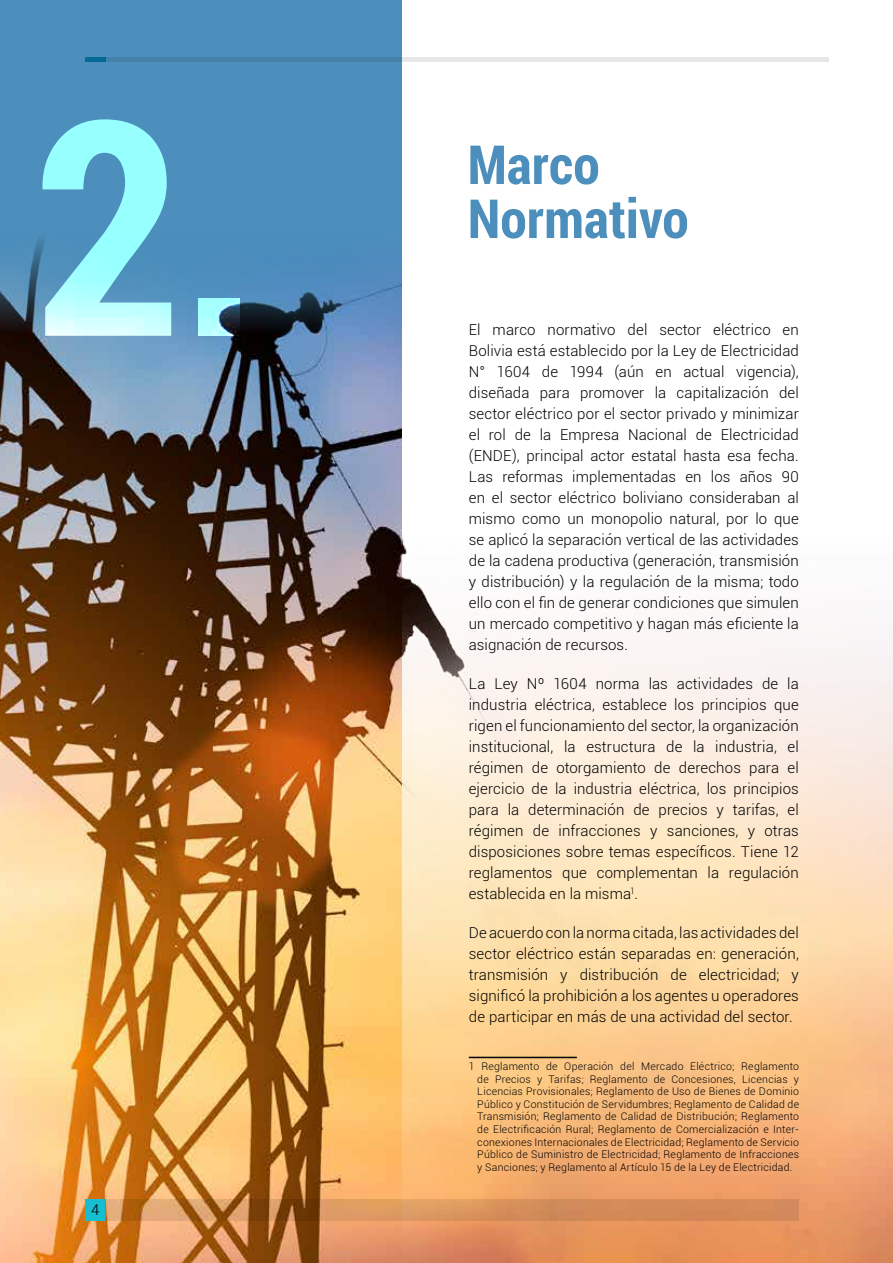
<style>
.page{position:relative;width:893px;height:1263px;background:#fff}
.page>*{position:absolute;margin:0;border:0;box-sizing:border-box;transform-origin:0 0}
.t1{font:700 300px "Roboto Condensed";color:#fff}
.t2{font:700 54px/54px "Roboto Condensed";color:#4c8fbc}
.t3{font:300 15px/21px "Roboto";letter-spacing:.01em;color:#000;text-align:justify}
.t4{font:300 10.5px/12.6px "Roboto";letter-spacing:.025em;color:#000;text-align:justify}
</style>
<div class="page">
<img style="left:401px;top:477px;width:492px;height:786px">
<div style="left:0;top:0;width:401px;height:1263px;background:#4c8fbc"></div>
<img style="left:0;top:238px;width:401px;height:1025px">
<hr style="left:469px;top:1057px;width:108px;height:1px;background:#000">
<div style="left:85px;top:1199px;width:21px;height:21px;background:#16becf"></div>
<svg style="left:106px;top:1200px;width:693px;height:21px;background:#cb8751"></svg>
<hr style="left:85px;top:58px;width:21px;height:4px;background:#066a98">
<svg style="left:106px;top:58px;width:723px;height:4px;background:#a3bdcf"></svg>
<h1 class="t1" style="left:33px;top:18px;width:228px">2.</h1>
<p class="t3" style="left:91px;top:1199px;width:10px">4</p>
<h2 class="t2" style="left:468px;top:136px;width:222px">Marco<br>Normativo</h2>
<p class="t3" style="left:469px;top:319px;width:332px">El marco normativo del sector eléctrico en Bolivia está establecido por la Ley de Electricidad N° 1604 de 1994 (aún en actual vigencia), diseñada para promover la capitalización del sector eléctrico por el sector privado y minimizar el rol de la Empresa Nacional de Electricidad (ENDE), principal actor estatal hasta esa fecha.<br>Las reformas implementadas en los años 90 en el sector eléctrico boliviano consideraban al mismo como un monopolio natural, por lo que se aplicó la separación vertical de las actividades de la cadena productiva (generación, transmisión y distribución) y la regulación de la misma; todo ello con el fin de generar condiciones que simulen un mercado competitivo y hagan más eficiente la asignación de recursos.</p>
<p class="t3" style="left:469px;top:673px;width:332px">La Ley Nº 1604 norma las actividades de la industria eléctrica, establece los principios que rigen el funcionamiento del sector, la organización institucional, la estructura de la industria, el régimen de otorgamiento de derechos para el ejercicio de la industria eléctrica, los principios para la determinación de precios y tarifas, el régimen de infracciones y sanciones, y otras disposiciones sobre temas específicos. Tiene 12 reglamentos que complementan la regulación establecida en la misma<sup>1</sup>.</p>
<p class="t3" style="left:469px;top:922px;width:332px">De acuerdo con la norma citada, las actividades del sector eléctrico están separadas en: generación, transmisión y distribución de electricidad; y significó la prohibición a los agentes u operadores de participar en más de una actividad del sector.</p>
<p class="t4" style="left:477px;top:1060px;width:323px;text-indent:-9px">1 Reglamento de Operación del Mercado Eléctrico; Reglamento de Precios y Tarifas; Reglamento de Concesiones, Licencias y Licencias Provisionales; Reglamento de Uso de Bienes de Dominio Público y Constitución de Servidumbres; Reglamento de Calidad de Transmisión; Reglamento de Calidad de Distribución; Reglamento de Electrificación Rural; Reglamento de Comercialización e Inter&shy;conexiones Internacionales de Electricidad; Reglamento de Servicio Público de Suministro de Electricidad; Reglamento de Infracciones y Sanciones; y Reglamento al Artículo 15 de la Ley de Electricidad.</p>
</div>
